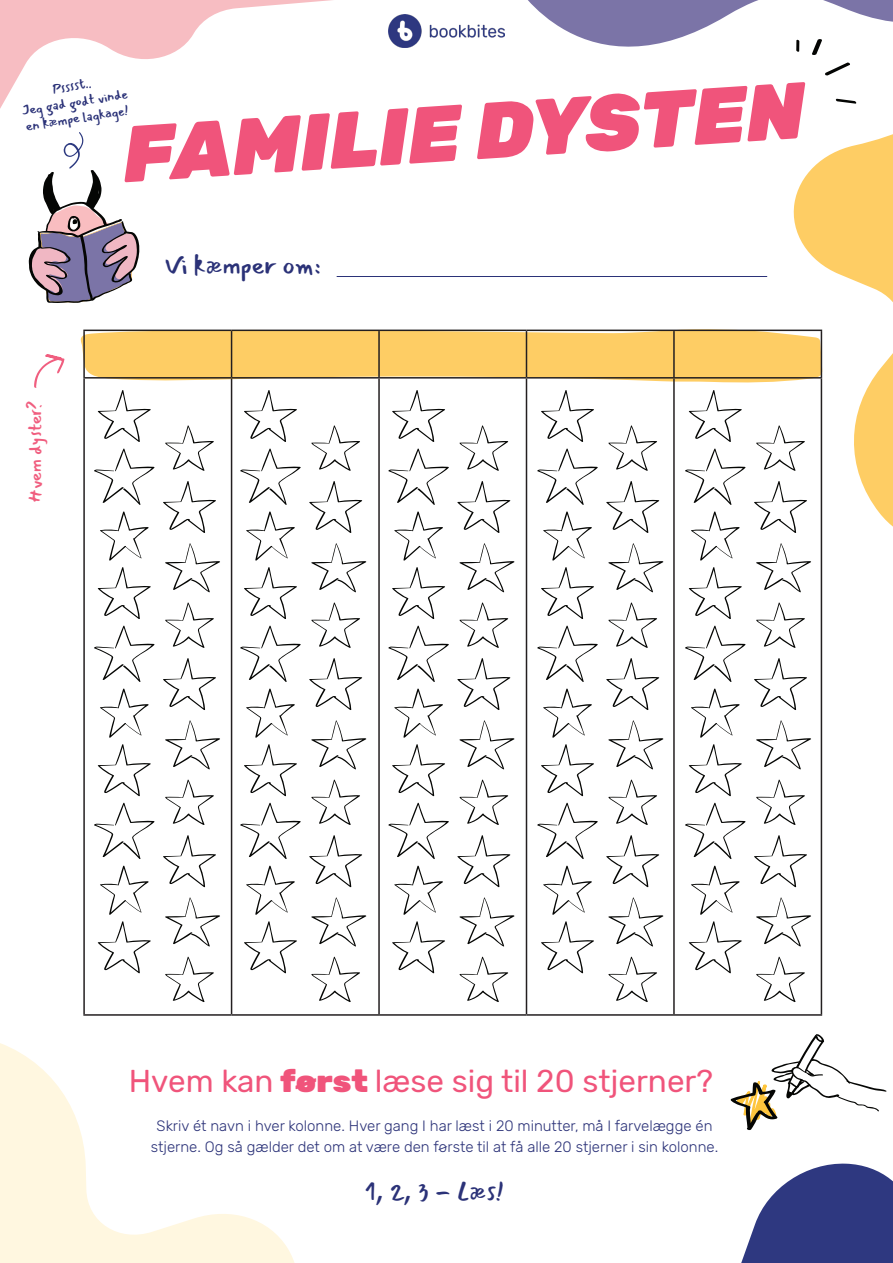
<style>
.page{position:relative;width:893px;height:1263px;background:#fff}
.page>*{position:absolute;margin:0;border:0;box-sizing:border-box;transform-origin:0 0}
.t1{font:italic 900 79.5px "Rubik";color:#f0547b}
.t2{font:31.5px "Rubik";color:#f0547b}
.t3{font:25.5px "Mansalva";color:#2b3278}
.t4{font:18px "Mansalva";color:#f05e7f}
.t5{font:300 15px/21px "Rubik";color:#2b3278;text-align:center}
.t6{font:13.5px/16.2px "Mansalva";color:#2b3278;text-align:center}
.s1{font-weight:900}
</style>
<div class="page">
<svg style="left:741px;top:1163px;width:152px;height:100px"></svg>
<svg style="left:0;top:1043px;width:295px;height:220px"></svg>
<svg style="left:528px;top:0;width:230px;height:47px;fill:#7b74a7"></svg>
<svg style="left:793px;top:0;width:100px;height:563px"></svg>
<svg style="left:0;top:0;width:333px;height:109px"></svg>
<svg style="left:80px;top:325px;width:742px;height:58px;background:#fbd37c"></svg>
<hr style="left:83px;top:330px;width:149px;height:1px;background:#231f20">
<hr style="left:83px;top:331px;width:2px;height:46px;background:#231f20">
<hr style="left:232px;top:330px;width:147px;height:1px;background:#231f20">
<hr style="left:231px;top:331px;width:1px;height:46px;background:#231f20">
<hr style="left:379px;top:330px;width:147px;height:1px;background:#231f20">
<hr style="left:378px;top:331px;width:2px;height:46px;background:#231f20">
<hr style="left:526px;top:330px;width:148px;height:1px;background:#231f20">
<hr style="left:526px;top:331px;width:1px;height:46px;background:#231f20">
<hr style="left:674px;top:330px;width:148px;height:1px;background:#231f20">
<hr style="left:673px;top:331px;width:2px;height:46px;background:#231f20">
<hr style="left:821px;top:331px;width:1px;height:46px;background:#231f20">
<hr style="left:83px;top:377px;width:149px;height:2px;background:#231f20">
<hr style="left:83px;top:379px;width:2px;height:635px;background:#231f20">
<hr style="left:232px;top:377px;width:147px;height:2px;background:#231f20">
<hr style="left:231px;top:379px;width:1px;height:635px;background:#231f20">
<hr style="left:379px;top:377px;width:147px;height:2px;background:#231f20">
<hr style="left:378px;top:379px;width:2px;height:635px;background:#231f20">
<hr style="left:526px;top:377px;width:148px;height:2px;background:#231f20">
<hr style="left:526px;top:379px;width:1px;height:635px;background:#231f20">
<hr style="left:674px;top:377px;width:148px;height:2px;background:#231f20">
<hr style="left:673px;top:379px;width:2px;height:635px;background:#231f20">
<hr style="left:821px;top:379px;width:1px;height:635px;background:#231f20">
<hr style="left:83px;top:1014px;width:149px;height:2px;background:#231f20">
<hr style="left:232px;top:1014px;width:147px;height:2px;background:#231f20">
<hr style="left:379px;top:1014px;width:147px;height:2px;background:#231f20">
<hr style="left:526px;top:1014px;width:148px;height:2px;background:#231f20">
<hr style="left:674px;top:1014px;width:148px;height:2px;background:#231f20">
<hr style="left:337px;top:276px;width:430px;height:1px;background:#2b3278">
<svg style="left:691px;top:865px;width:49px;height:50px"></svg>
<svg style="left:543px;top:865px;width:49px;height:50px"></svg>
<svg style="left:394px;top:865px;width:49px;height:50px"></svg>
<svg style="left:246px;top:865px;width:49px;height:50px"></svg>
<svg style="left:100px;top:865px;width:49px;height:50px"></svg>
<svg style="left:691px;top:511px;width:49px;height:50px"></svg>
<svg style="left:543px;top:511px;width:49px;height:50px"></svg>
<svg style="left:394px;top:511px;width:49px;height:50px"></svg>
<svg style="left:246px;top:511px;width:49px;height:50px"></svg>
<svg style="left:100px;top:511px;width:49px;height:50px"></svg>
<svg style="left:691px;top:688px;width:49px;height:50px"></svg>
<svg style="left:543px;top:688px;width:49px;height:50px"></svg>
<svg style="left:394px;top:688px;width:49px;height:50px"></svg>
<svg style="left:246px;top:688px;width:49px;height:50px"></svg>
<svg style="left:100px;top:688px;width:49px;height:50px"></svg>
<svg style="left:685px;top:803px;width:61px;height:56px"></svg>
<svg style="left:537px;top:803px;width:61px;height:56px"></svg>
<svg style="left:388px;top:803px;width:61px;height:56px"></svg>
<svg style="left:240px;top:803px;width:61px;height:56px"></svg>
<svg style="left:94px;top:803px;width:61px;height:56px"></svg>
<svg style="left:685px;top:448px;width:61px;height:57px"></svg>
<svg style="left:537px;top:448px;width:61px;height:57px"></svg>
<svg style="left:388px;top:448px;width:61px;height:57px"></svg>
<svg style="left:240px;top:448px;width:61px;height:57px"></svg>
<svg style="left:94px;top:448px;width:61px;height:57px"></svg>
<svg style="left:685px;top:625px;width:61px;height:57px"></svg>
<svg style="left:537px;top:625px;width:61px;height:57px"></svg>
<svg style="left:388px;top:625px;width:61px;height:57px"></svg>
<svg style="left:240px;top:625px;width:61px;height:57px"></svg>
<svg style="left:94px;top:625px;width:61px;height:57px"></svg>
<svg style="left:756px;top:897px;width:55px;height:49px"></svg>
<svg style="left:608px;top:897px;width:56px;height:49px"></svg>
<svg style="left:459px;top:897px;width:56px;height:49px"></svg>
<svg style="left:311px;top:897px;width:56px;height:49px"></svg>
<svg style="left:165px;top:897px;width:55px;height:49px"></svg>
<svg style="left:756px;top:543px;width:56px;height:49px"></svg>
<svg style="left:608px;top:543px;width:56px;height:49px"></svg>
<svg style="left:459px;top:543px;width:56px;height:49px"></svg>
<svg style="left:311px;top:543px;width:56px;height:49px"></svg>
<svg style="left:165px;top:543px;width:55px;height:49px"></svg>
<svg style="left:756px;top:720px;width:55px;height:49px"></svg>
<svg style="left:608px;top:720px;width:56px;height:49px"></svg>
<svg style="left:459px;top:720px;width:56px;height:49px"></svg>
<svg style="left:311px;top:720px;width:56px;height:49px"></svg>
<svg style="left:165px;top:720px;width:55px;height:49px"></svg>
<svg style="left:689px;top:921px;width:53px;height:52px"></svg>
<svg style="left:541px;top:921px;width:53px;height:52px"></svg>
<svg style="left:392px;top:921px;width:53px;height:52px"></svg>
<svg style="left:244px;top:921px;width:53px;height:52px"></svg>
<svg style="left:98px;top:921px;width:53px;height:52px"></svg>
<svg style="left:689px;top:567px;width:53px;height:52px"></svg>
<svg style="left:541px;top:567px;width:53px;height:52px"></svg>
<svg style="left:392px;top:567px;width:53px;height:52px"></svg>
<svg style="left:244px;top:567px;width:53px;height:52px"></svg>
<svg style="left:98px;top:567px;width:53px;height:52px"></svg>
<svg style="left:689px;top:744px;width:53px;height:52px"></svg>
<svg style="left:541px;top:744px;width:53px;height:52px"></svg>
<svg style="left:392px;top:744px;width:53px;height:52px"></svg>
<svg style="left:244px;top:744px;width:53px;height:52px"></svg>
<svg style="left:98px;top:744px;width:53px;height:52px"></svg>
<svg style="left:689px;top:390px;width:53px;height:52px"></svg>
<svg style="left:541px;top:390px;width:53px;height:52px"></svg>
<svg style="left:392px;top:390px;width:53px;height:52px"></svg>
<svg style="left:244px;top:390px;width:53px;height:52px"></svg>
<svg style="left:98px;top:390px;width:53px;height:52px"></svg>
<svg style="left:754px;top:835px;width:53px;height:52px"></svg>
<svg style="left:606px;top:835px;width:54px;height:52px"></svg>
<svg style="left:457px;top:835px;width:54px;height:52px"></svg>
<svg style="left:309px;top:835px;width:54px;height:52px"></svg>
<svg style="left:163px;top:835px;width:53px;height:52px"></svg>
<svg style="left:754px;top:481px;width:53px;height:52px"></svg>
<svg style="left:606px;top:481px;width:54px;height:52px"></svg>
<svg style="left:457px;top:481px;width:54px;height:52px"></svg>
<svg style="left:309px;top:481px;width:54px;height:52px"></svg>
<svg style="left:163px;top:481px;width:53px;height:52px"></svg>
<svg style="left:754px;top:658px;width:53px;height:52px"></svg>
<svg style="left:606px;top:658px;width:54px;height:52px"></svg>
<svg style="left:457px;top:658px;width:54px;height:52px"></svg>
<svg style="left:309px;top:658px;width:54px;height:52px"></svg>
<svg style="left:163px;top:658px;width:53px;height:52px"></svg>
<svg style="left:756px;top:956px;width:49px;height:46px"></svg>
<svg style="left:608px;top:956px;width:49px;height:46px"></svg>
<svg style="left:459px;top:956px;width:49px;height:46px"></svg>
<svg style="left:311px;top:956px;width:49px;height:46px"></svg>
<svg style="left:165px;top:956px;width:49px;height:46px"></svg>
<svg style="left:756px;top:602px;width:49px;height:46px"></svg>
<svg style="left:608px;top:602px;width:49px;height:46px"></svg>
<svg style="left:459px;top:602px;width:49px;height:46px"></svg>
<svg style="left:311px;top:602px;width:49px;height:46px"></svg>
<svg style="left:165px;top:602px;width:49px;height:46px"></svg>
<svg style="left:756px;top:779px;width:49px;height:46px"></svg>
<svg style="left:608px;top:779px;width:49px;height:46px"></svg>
<svg style="left:459px;top:779px;width:49px;height:46px"></svg>
<svg style="left:311px;top:779px;width:49px;height:46px"></svg>
<svg style="left:165px;top:779px;width:49px;height:46px"></svg>
<svg style="left:756px;top:425px;width:49px;height:46px"></svg>
<svg style="left:608px;top:425px;width:49px;height:46px"></svg>
<svg style="left:459px;top:425px;width:49px;height:46px"></svg>
<svg style="left:311px;top:425px;width:49px;height:46px"></svg>
<svg style="left:165px;top:425px;width:49px;height:46px"></svg>
<svg style="left:835px;top:98px;width:22px;height:6px"></svg>
<svg style="left:823px;top:62px;width:28px;height:14px"></svg>
<svg style="left:811px;top:38px;width:12px;height:17px"></svg>
<svg style="left:796px;top:39px;width:3px;height:14px"></svg>
<svg style="left:730px;top:1034px;width:157px;height:96px"></svg>
<svg style="left:34px;top:354px;width:30px;height:34px"></svg>
<img style="left:388px;top:14px;width:117px;height:34px">
<svg style="left:29px;top:132px;width:111px;height:171px"></svg>
<p class="t6" style="left:18px;top:86px;width:109px;rotate:-9deg">Psssst..<br>Jeg gad godt vinde en kæmpe lagkage!</p>
<p class="t1" style="left:120px;top:109px;width:684px;rotate:-4deg">FAMILIE DYSTEN</p>
<p class="t4" style="left:21px;top:503px;width:104px;rotate:-90deg">Hvem dyster?</p>
<p class="t3" style="left:165px;top:245px;width:157px">Vi kæmper om:</p>
<p class="t2" style="left:129px;top:1063px;width:586px">Hvem kan <span class="s1">først</span> læse sig til 20 stjerner?</p>
<p class="t5" style="left:151px;top:1116px;width:569px">Skriv ét navn i hver kolonne. Hver gang I har læst i 20 minutter, må I farvelægge én stjerne. Og så gælder det om at være den første til at få alle 20 stjerner i sin kolonne.</p>
<p class="t3" style="left:365px;top:1172px;width:140px">1, 2, 3 - Læs!</p>
</div>
